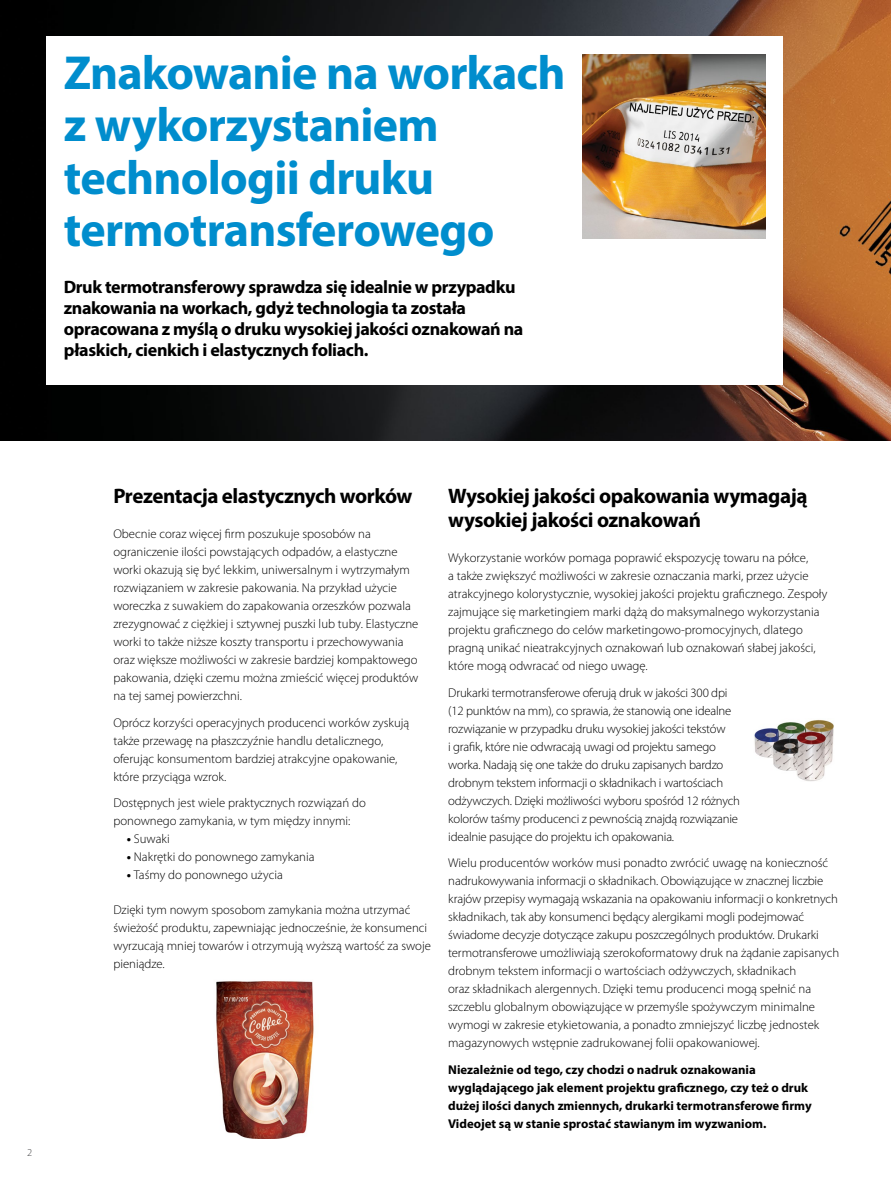
<style>
.page{position:relative;width:891px;height:1188px;background:#fff}
.page>*{position:absolute;margin:0;border:0;box-sizing:border-box;transform-origin:0 0}
.t1{font:700 48px/52.5px "Myriad Pro";letter-spacing:-.02em;color:#008dcd}
.t2{font:700 21px/24px "Myriad Pro";letter-spacing:-.02em;color:#000}
.t3{font:700 18px/21px "Myriad Pro";letter-spacing:-.02em;color:#000}
.t4{font:300 12.75px/18px "Myriad Pro";color:#000}
.t5{font:700 12.75px/18px "Myriad Pro";color:#000}
.t6{font:300 10.5px "Myriad Pro";color:#404042}
.s1{font-weight:700}
</style>
<div class="page">
<img style="left:0;top:0;width:891px;height:441px">
<div style="left:46px;top:36px;width:737px;height:348px;background:#fff"></div>
<img style="left:754px;top:720px;width:80px;height:62px">
<img style="left:582px;top:55px;width:184px;height:184px">
<img style="left:216px;top:981px;width:98px;height:158px">
<h1 class="t1" style="left:64px;top:45px;width:503px">Znakowanie na workach z wykorzystaniem technologii druku termotransferowego</h1>
<h3 class="t3" style="left:64px;top:276px;width:461px">Druk termotransferowy sprawdza się idealnie w przypadku znakowania na workach, gdyż technologia ta została opracowana z myślą o druku wysokiej jakości oznakowań na płaskich, cienkich i elastycznych foliach.</h3>
<p class="t6" style="left:27px;top:1147px;width:7px">2</p>
<h2 class="t2" style="left:113px;top:484px;width:301px">Prezentacja elastycznych worków</h2>
<p class="t4" style="left:113px;top:525px;width:307px">Obecnie coraz więcej firm poszukuje sposobów na ograniczenie ilości powstających odpadów, a elastyczne worki okazują się być lekkim, uniwersalnym i wytrzymałym rozwiązaniem w zakresie pakowania. Na przykład użycie woreczka z suwakiem do zapakowania orzeszków pozwala zrezygnować z ciężkiej i sztywnej puszki lub tuby. Elastyczne worki to także niższe koszty transportu i przechowywania oraz większe możliwości w zakresie bardziej kompaktowego pakowania, dzięki czemu można zmieścić więcej produktów na tej samej powierzchni.</p>
<p class="t4" style="left:113px;top:714px;width:297px">Oprócz korzyści operacyjnych producenci worków zyskują także przewagę na płaszczyźnie handlu detalicznego, oferując konsumentom bardziej atrakcyjne opakowanie, które przyciąga wzrok.</p>
<p class="t4" style="left:113px;top:794px;width:254px">Dostępnych jest wiele praktycznych rozwiązań do ponownego zamykania, w tym między innymi:</p>
<p class="t4" style="left:127px;top:830px;width:44px"><span class="s1">•</span> Suwaki</p>
<p class="t4" style="left:127px;top:848px;width:189px"><span class="s1">•</span> Nakrętki do ponownego zamykania</p>
<p class="t4" style="left:127px;top:866px;width:157px"><span class="s1">•</span> Taśmy do ponownego użycia</p>
<p class="t4" style="left:113px;top:901px;width:319px">Dzięki tym nowym sposobom zamykania można utrzymać świeżość produktu, zapewniając jednocześnie, że konsumenci wyrzucają mniej towarów i otrzymują wyższą wartość za swoje pieniądze.</p>
<h2 class="t2" style="left:448px;top:484px;width:361px">Wysokiej jakości opakowania wymagają wysokiej jakości oznakowań</h2>
<p class="t4" style="left:448px;top:549px;width:381px">Wykorzystanie worków pomaga poprawić ekspozycję towaru na półce,<br>a także zwiększyć możliwości w zakresie oznaczania marki, przez użycie atrakcyjnego kolorystycznie, wysokiej jakości projektu graficznego. Zespoły zajmujące się marketingiem marki dążą do maksymalnego wykorzystania projektu graficznego do celów marketingowo-promocyjnych, dlatego pragną unikać nieatrakcyjnych oznakowań lub oznakowań słabej jakości, które mogą odwracać od niego uwagę.</p>
<p class="t4" style="left:448px;top:684px;width:293px">Drukarki termotransferowe oferują druk w jakości 300 dpi (12 punktów na mm), co sprawia, że stanowią one idealne rozwiązanie w przypadku druku wysokiej jakości tekstów<br>i grafik, które nie odwracają uwagi od projektu samego worka. Nadają się one także do druku zapisanych bardzo drobnym tekstem informacji o składnikach i wartościach odżywczych. Dzięki możliwości wyboru spośród 12 różnych kolorów taśmy producenci z pewnością znajdą rozwiązanie idealnie pasujące do projektu ich opakowania.</p>
<p class="t4" style="left:448px;top:854px;width:393px">Wielu producentów worków musi ponadto zwrócić uwagę na konieczność nadrukowywania informacji o składnikach. Obowiązujące w znacznej liczbie krajów przepisy wymagają wskazania na opakowaniu informacji o konkretnych składnikach, tak aby konsumenci będący alergikami mogli podejmować świadome decyzje dotyczące zakupu poszczególnych produktów. Drukarki termotransferowe umożliwiają szerokoformatowy druk na żądanie zapisanych drobnym tekstem informacji o wartościach odżywczych, składnikach<br>oraz składnikach alergennych. Dzięki temu producenci mogą spełnić na szczeblu globalnym obowiązujące w przemyśle spożywczym minimalne wymogi w zakresie etykietowania, a ponadto zmniejszyć liczbę jednostek magazynowych wstępnie zadrukowanej folii opakowaniowej.</p>
<p class="t5" style="left:448px;top:1060px;width:365px">Niezależnie od tego, czy chodzi o nadruk oznakowania wyglądającego jak element projektu graficznego, czy też o druk dużej ilości danych zmiennych, drukarki termotransferowe firmy Videojet są w stanie sprostać stawianym im wyzwaniom.</p>
</div>
